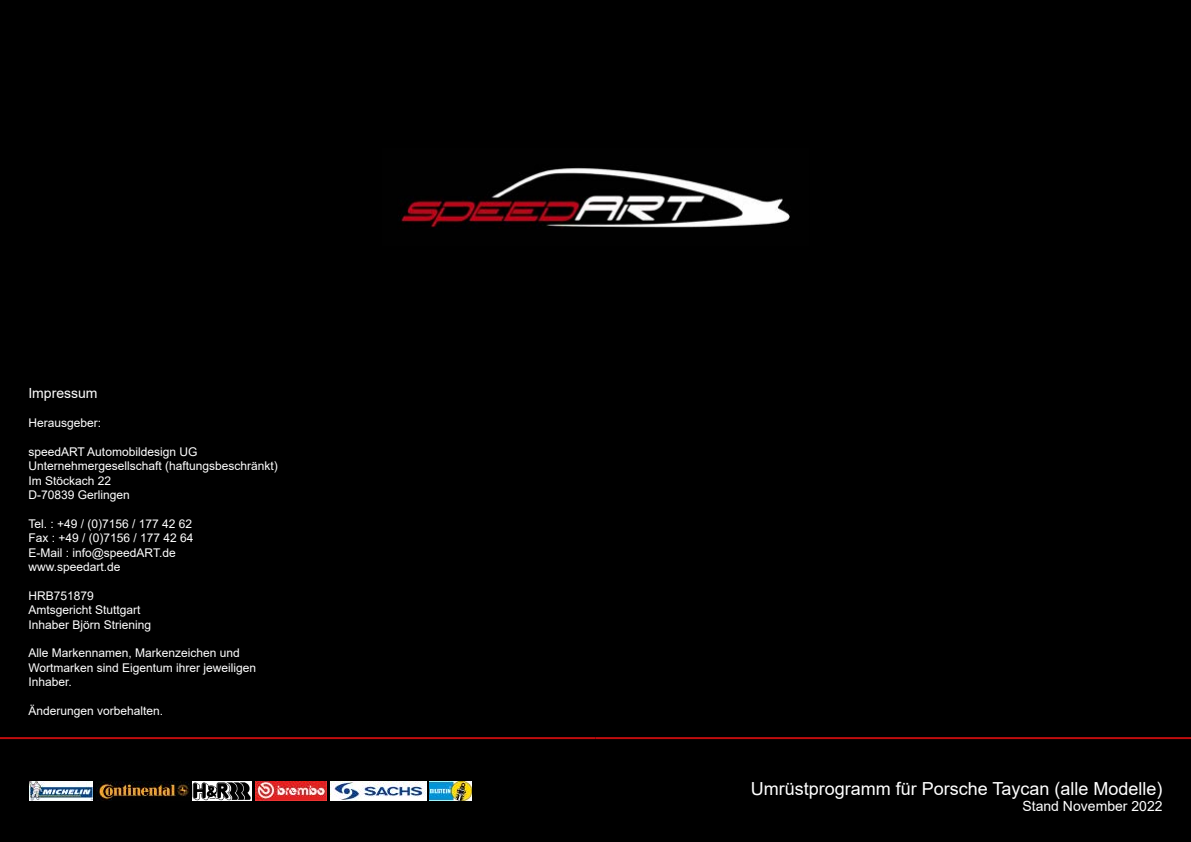
<style>
.page{position:relative;width:1191px;height:842px;background:#000}
.page>*{position:absolute;margin:0;border:0;box-sizing:border-box;transform-origin:0 0}
.t1{font:18px "Arial";color:#fff}
.t2{font:14px "Arial";color:#fff}
.t3{font:12px/14.4px "Arial";color:#fff}
</style>
<div class="page">
<img style="left:29px;top:781px;width:64px;height:20px">
<img style="left:192px;top:781px;width:60px;height:20px">
<img style="left:96px;top:781px;width:94px;height:20px">
<img style="left:330px;top:781px;width:97px;height:20px">
<img style="left:255px;top:781px;width:72px;height:20px">
<img style="left:429px;top:781px;width:42px;height:20px">
<img style="left:398px;top:168px;width:392px;height:61px">
<hr style="left:0;top:737px;width:595px;height:2px;background:#c00d0e">
<hr style="left:595px;top:737px;width:596px;height:2px;background:#c00d0e">
<p class="t2" style="left:28px;top:384px;width:71px">Impressum</p>
<p class="t3" style="left:28px;top:415px;width:74px">Herausgeber:</p>
<p class="t3" style="left:28px;top:444px;width:251px">speedART Automobildesign UG<br>Unternehmergesellschaft (haftungsbeschränkt)<br>Im Stöckach 22<br>D-70839 Gerlingen</p>
<p class="t3" style="left:28px;top:516px;width:167px">Tel. : +49 / (0)7156 / 177 42 62<br>Fax : +49 / (0)7156 / 177 42 64<br>E-Mail : info@speedART.de www.speedart.de</p>
<p class="t3" style="left:28px;top:588px;width:124px">HRB751879<br>Amtsgericht Stuttgart<br>Inhaber Björn Striening</p>
<p class="t3" style="left:28px;top:646px;width:229px">Alle Markennamen, Markenzeichen und<br>Wortmarken sind Eigentum ihrer jeweiligen<br>Inhaber.</p>
<p class="t3" style="left:28px;top:703px;width:136px">Änderungen vorbehalten.</p>
<h1 class="t1" style="left:750px;top:776px;width:413px">Umrüstprogramm für Porsche Taycan (alle Modelle)</h1>
<p class="t2" style="left:1022px;top:797px;width:142px">Stand November 2022</p>
</div>
